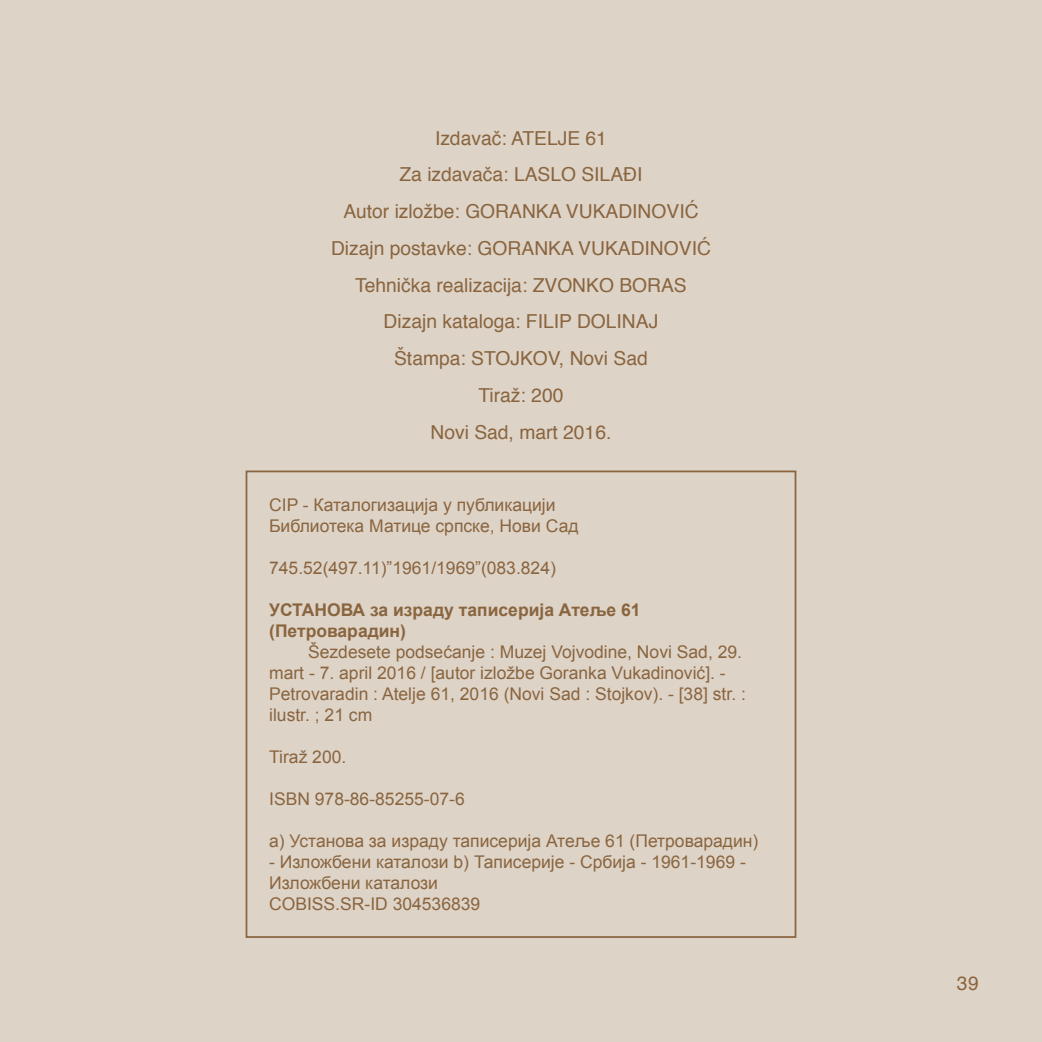
<style>
.page{position:relative;width:1042px;height:1042px;background:#ded3c7}
.page>*{position:absolute;margin:0;border:0;box-sizing:border-box;transform-origin:0 0}
.t1{font:19.25px/36.8px "Helvetica";color:#89653f;text-align:center}
.t2{font:17.5px/21px "Arial";color:#89653f}
.t3{font:700 17.5px/21px "Arial";color:#89653f}
</style>
<div class="page">
<div style="left:246px;top:470px;width:550px;height:468px;border:2px solid #89653f"></div>
<p class="t1" style="left:331px;top:120px;width:381px">Izdavač: ATELJE 61<br>Za izdavača: LASLO SILAĐI<br>Autor izložbe: GORANKA VUKADINOVIĆ<br>Dizajn postavke: GORANKA VUKADINOVIĆ<br>Tehnička realizacija: ZVONKO BORAS<br>Dizajn kataloga: FILIP DOLINAJ<br>Štampa: STOJKOV, Novi Sad<br>Tiraž: 200<br>Novi Sad, mart 2016.</p>
<p class="t2" style="left:269px;top:494px;width:311px">CIP - Каталогизација у публикацији<br>Библиотека Матице српске, Нови Сад</p>
<p class="t2" style="left:269px;top:557px;width:288px">745.52(497.11)”1961/1969”(083.824)</p>
<p class="t3" style="left:269px;top:600px;width:373px">УСТАНОВА за израду таписерија Атеље 61 (Петроварадин)</p>
<p class="t2" style="left:269px;top:641px;width:478px;text-indent:39px">Šezdesete podsećanje : Muzej Vojvodine, Novi Sad, 29. mart - 7. april 2016 / [autor izložbe Goranka Vukadinović]. - Petrovaradin : Atelje 61, 2016 (Novi Sad : Stojkov). - [38] str. : ilustr. ; 21 cm</p>
<p class="t2" style="left:269px;top:746px;width:79px">Tiraž 200.</p>
<p class="t2" style="left:269px;top:788px;width:197px">ISBN 978-86-85255-07-6</p>
<p class="t2" style="left:269px;top:830px;width:491px">a) Установа за израду таписерија Атеље 61 (Петроварадин)</p>
<p class="t2" style="left:269px;top:851px;width:478px">- Изложбени каталози b) Таписерије - Србија - 1961-1969 -<br>Изложбени каталози<br>COBISS.SR-ID 304536839</p>
<p class="t1" style="left:957px;top:965px;width:24px">39</p>
</div>
